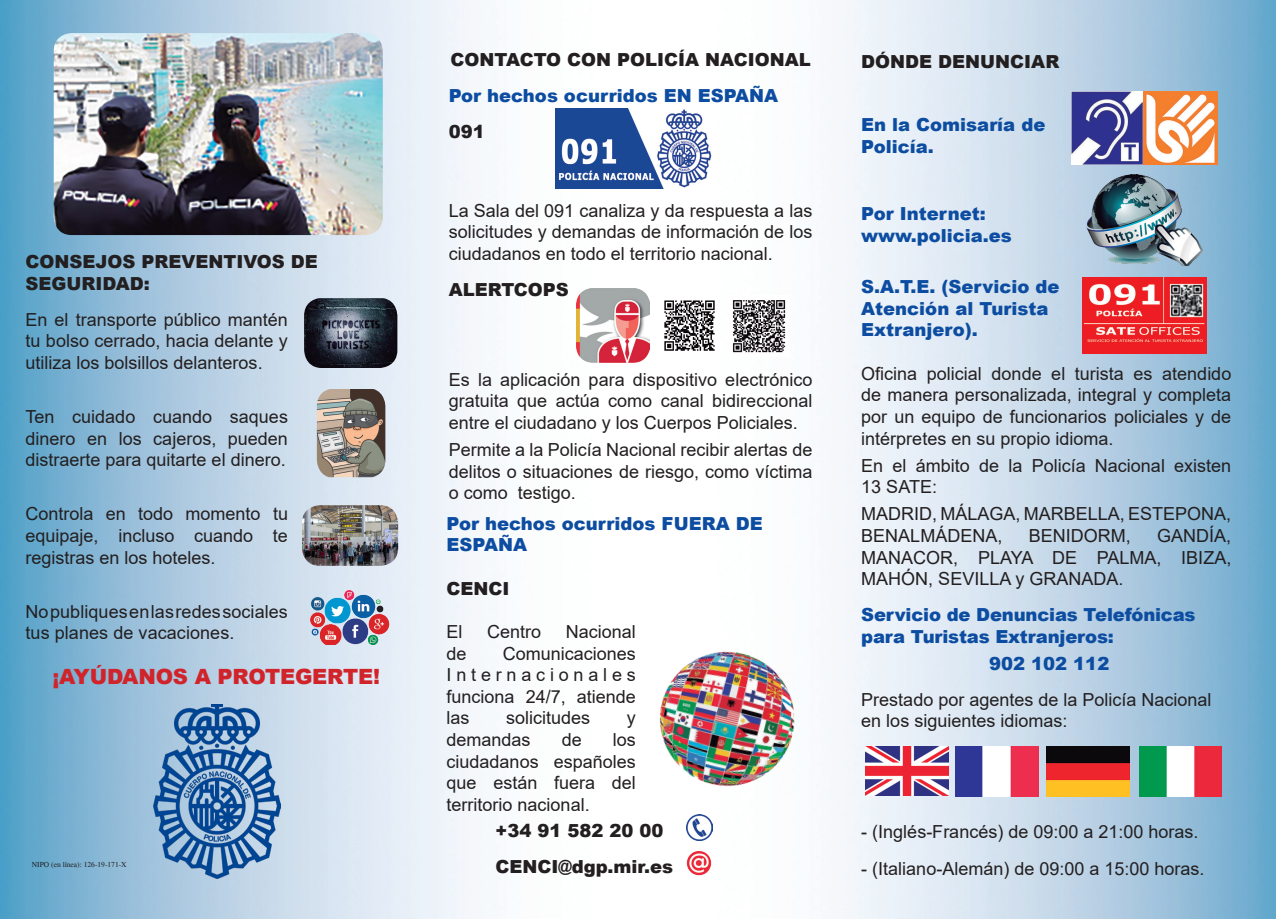
<style>
.page{position:relative;width:1276px;height:919px;background:#fff}
.page>*{position:absolute;margin:0;border:0;box-sizing:border-box;transform-origin:0 0}
.t1{font:900 21px "Arial";letter-spacing:-.01em;color:#d1232a}
.t2{font:18px/21.6px "Arial";color:#231f20;text-align:justify}
.t3{font:900 18px/21.6px "Arial";color:#0d4da1}
.t4{font:900 18px/36px "Arial";color:#231f20}
.t5{font:7.5px "Times";color:#231f20}
.s1{color:#0d4da1}
.s2{font-weight:900;color:#0d4da1}
</style>
<div class="page">
<img style="left:0;top:0;width:1276px;height:918px">
<img style="left:154px;top:704px;width:127px;height:174px">
<img style="left:54px;top:33px;width:329px;height:202px">
<img style="left:302px;top:505px;width:96px;height:61px">
<img style="left:317px;top:389px;width:68px;height:88px">
<img style="left:304px;top:298px;width:93px;height:70px">
<img style="left:302px;top:587px;width:96px;height:57px">
<img style="left:555px;top:108px;width:156px;height:81px">
<img style="left:576px;top:289px;width:74px;height:73px">
<img style="left:636px;top:636px;width:178px;height:168px">
<img style="left:687px;top:814px;width:25px;height:26px">
<img style="left:685px;top:849px;width:27px;height:27px">
<img style="left:659px;top:296px;width:60px;height:59px">
<img style="left:728px;top:296px;width:61px;height:61px">
<img style="left:865px;top:746px;width:83px;height:49px">
<img style="left:955px;top:746px;width:83px;height:50px">
<img style="left:1046px;top:746px;width:83px;height:50px">
<img style="left:1139px;top:746px;width:82px;height:50px">
<img style="left:1071px;top:91px;width:146px;height:73px">
<img style="left:1086px;top:174px;width:116px;height:92px">
<img style="left:1082px;top:277px;width:124px;height:76px">
<p class="t4" style="left:26px;top:250px;width:294px;line-height:21.6px">CONSEJOS PREVENTIVOS DE<br>SEGURIDAD:</p>
<p class="t2" style="left:26px;top:308px;width:264px">En el transporte público mantén tu bolso cerrado, hacia delante y utiliza los bolsillos delanteros.</p>
<p class="t2" style="left:26px;top:406px;width:264px">Ten cuidado cuando saques dinero en los cajeros, pueden distraerte para quitarte el dinero.</p>
<p class="t2" style="left:26px;top:503px;width:264px">Controla en todo momento tu equipaje, incluso cuando te registras en los hoteles.</p>
<p class="t2" style="left:26px;top:600px;width:264px">No publiques en las redes sociales tus planes de vacaciones.</p>
<p class="t1" style="left:52px;top:661px;width:329px">¡AYÚDANOS A PROTEGERTE!</p>
<p class="t5" style="left:32px;top:859px;width:96px">NIPO (en línea): 126-19-171-X</p>
<p class="t4" style="left:449px;top:41px;width:363px">CONTACTO CON POLICÍA NACIONAL<br><span class="s1">Por hechos ocurridos EN ESPAÑA<br></span>091</p>
<p class="t2" style="left:449px;top:199px;width:365px">La Sala del 091 canaliza y da respuesta a las solicitudes y demandas de información de los ciudadanos en todo el territorio nacional.</p>
<p class="t4" style="left:449px;top:271px;width:122px">ALERTCOPS</p>
<p class="t2" style="left:449px;top:368px;width:365px">Es la aplicación para dispositivo electrónico gratuita que actúa como canal bidireccional entre el ciudadano y los Cuerpos Policiales.</p>
<p class="t2" style="left:449px;top:439px;width:365px">Permite a la Policía Nacional recibir alertas de delitos o situaciones de riesgo, como víctima o como testigo.</p>
<p class="t3" style="left:446px;top:512px;width:317px">Por hechos ocurridos FUERA DE<br>ESPAÑA</p>
<p class="t4" style="left:446px;top:569px;width:64px">CENCI</p>
<p class="t2" style="left:446px;top:620px;width:18px">El</p>
<p class="t2" style="left:487px;top:620px;width:56px">Centro</p>
<p class="t2" style="left:566px;top:620px;width:72px">Nacional</p>
<p class="t2" style="left:446px;top:642px;width:22px">de</p>
<p class="t2" style="left:446px;top:642px;width:191px;text-indent:56px">Comunicaciones Internacionales funciona 24/7, atiende las</p>
<p class="t2" style="left:506px;top:707px;width:86px">solicitudes</p>
<p class="t2" style="left:627px;top:707px;width:10px">y</p>
<p class="t2" style="left:446px;top:728px;width:86px">demandas</p>
<p class="t2" style="left:562px;top:728px;width:22px">de</p>
<p class="t2" style="left:446px;top:728px;width:191px;text-indent:166px">los ciudadanos españoles que están fuera del territorio nacional.</p>
<p class="t4" style="left:495px;top:812px;width:179px">+34 91 582 20 00<br>CENCI@dgp.mir.es</p>
<p class="t4" style="left:861px;top:43px;width:199px">DÓNDE DENUNCIAR</p>
<p class="t3" style="left:861px;top:113px;width:185px">En la Comisaría de<br>Policía.</p>
<p class="t3" style="left:861px;top:202px;width:152px">Por Internet: www.policia.es</p>
<p class="t3" style="left:861px;top:275px;width:200px">S.A.T.E. (Servicio de<br>Atención al Turista<br>Extranjero).</p>
<p class="t2" style="left:861px;top:362px;width:371px">Oficina policial donde el turista es atendido de manera personalizada, integral y completa por un equipo de funcionarios policiales y de intérpretes en su propio idioma.</p>
<p class="t2" style="left:861px;top:454px;width:371px">En el ámbito de la Policía Nacional existen<br>13 SATE:</p>
<p class="t2" style="left:861px;top:503px;width:371px">MADRID, MÁLAGA, MARBELLA, ESTEPONA,<br>BENALMÁDENA,</p>
<p class="t2" style="left:861px;top:524px;width:371px;text-indent:296px">GANDÍA, MANACOR, PLAYA DE PALMA, IBIZA, MAHÓN, SEVILLA y GRANADA.</p>
<p class="t3" style="left:861px;top:603px;width:336px">Servicio de Denuncias Telefónicas para Turistas Extranjeros:</p>
<p class="t2" style="left:861px;top:645px;width:352px;line-height:36px;text-indent:128px"><span class="s2">902 102 112<br></span>Prestado por agentes de la Policía Nacional</p>
<p class="t2" style="left:861px;top:710px;width:208px">en los siguientes idiomas:</p>
<p class="t2" style="left:1028px;top:524px;width:104px">BENIDORM,</p>
<p class="t2" style="left:861px;top:821px;width:339px">- (Inglés-Francés) de 09:00 a 21:00 horas.</p>
<p class="t2" style="left:861px;top:857px;width:345px">- (Italiano-Alemán) de 09:00 a 15:00 horas.</p>
</div>
